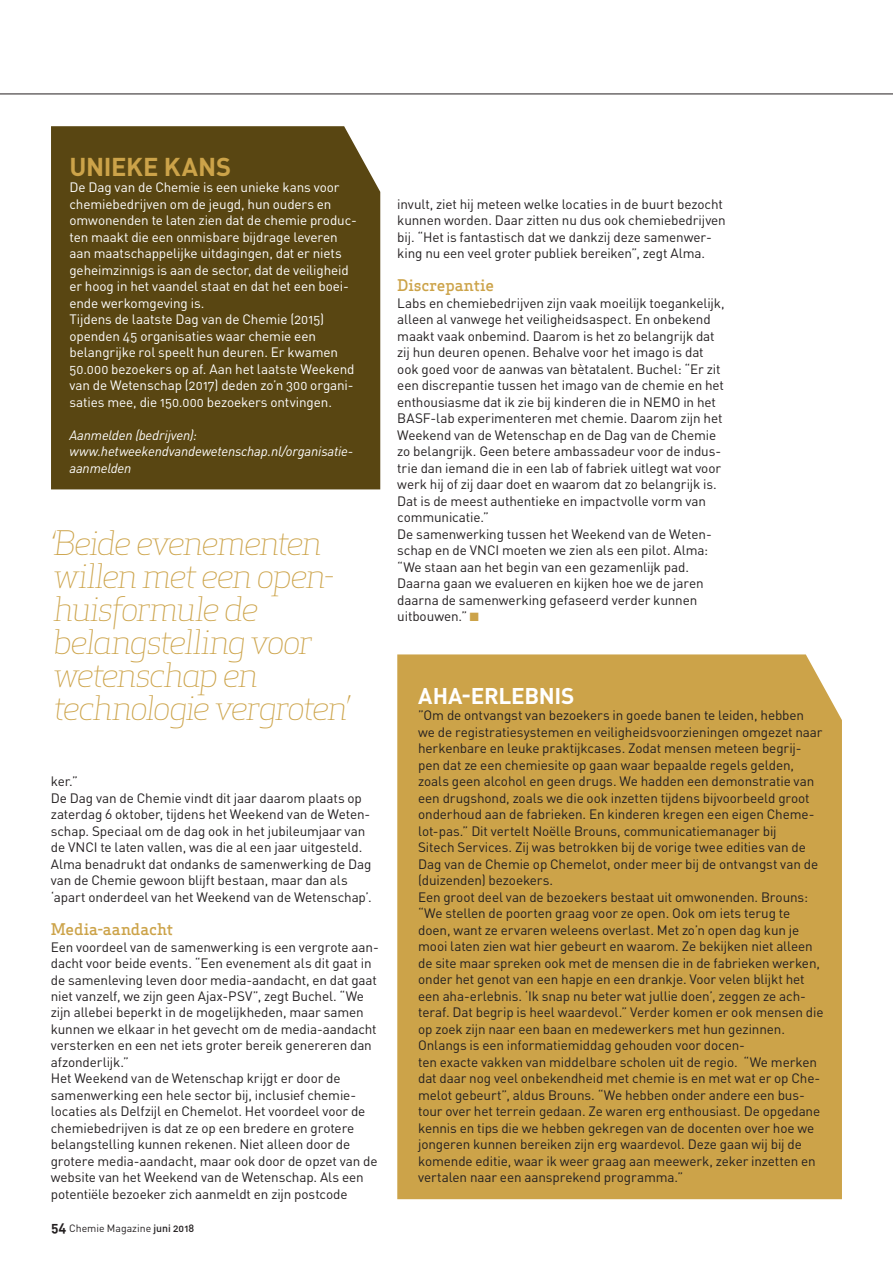
<style>
.page{position:relative;width:893px;height:1263px;background:#fff}
.page>*{position:absolute;margin:0;border:0;box-sizing:border-box;transform-origin:0 0}
.t1{font:italic 300 33px/33px "Apex Serif";letter-spacing:-.055em;color:#cca349}
.t2{font:700 25.5px "DINOT";letter-spacing:-.01em;color:#cca349}
.t3{font:700 22.5px "DINOT";letter-spacing:-.01em;color:#fff}
.t4{font:500 15.75px "Apex Serif";letter-spacing:-.01em;color:#cca349}
.t5{font:13.5px/16.5px "DINOT";letter-spacing:-.01em;color:#231f20}
.t6{font:13.5px/16.5px "DINOT";letter-spacing:-.01em;color:#fff}
.t7{font:italic 13.5px/16.5px "DINOT";letter-spacing:-.01em;color:#fff}
.t8{font:10.5px "DINOT";color:#231f20}
.s1{font-weight:700;font-size:13.5px}
.s2{font-weight:500}
.s3{font-family:"Curve Open Dings";font-size:12px;color:#cca349}
</style>
<div class="page">
<div style="left:397px;top:654px;width:445px;height:545px;background:#cca349"></div>
<div style="left:51px;top:126px;width:329px;height:363px;background:#594612"></div>
<hr style="left:0;top:94px;width:893px;height:1px;background:#231f20">
<h2 class="t2" style="left:70px;top:149px;width:163px">UNIEKE KANS</h2>
<p class="t6" style="left:69px;top:179px;width:289px">De Dag van de Chemie is een unieke kans voor chemiebedrijven om de jeugd, hun ouders en omwonenden te laten zien dat de chemie produc&shy;ten maakt die een onmisbare bijdrage leveren aan maatschappelijke uitdagingen, dat er niets geheimzinnigs is aan de sector, dat de veiligheid er hoog in het vaandel staat en dat het een boei&shy;ende werkomgeving is.<br>Tijdens de laatste Dag van de Chemie (2015) openden 45 organisaties waar chemie een belangrijke rol speelt hun deuren. Er kwamen 50.000 bezoekers op af. Aan het laatste Weekend van de Wetenschap (2017) deden zo’n 300 organi&shy;saties mee, die 150.000 bezoekers ontvingen.</p>
<p class="t7" style="left:69px;top:426px;width:285px">Aanmelden (bedrijven): www.hetweekendvandewetenschap.nl/organisatie&shy;aanmelden</p>
<h1 class="t1" style="left:51px;top:527px;width:301px">‘Beide evenementen willen met een open&shy;huisformule de belangstelling voor wetenschap en technologie vergroten’</h1>
<p class="t5" style="left:51px;top:773px;width:323px">ker.”<br>De Dag van de Chemie vindt dit jaar daarom plaats op zaterdag 6 oktober, tijdens het Weekend van de Weten&shy;schap. Speciaal om de dag ook in het jubileumjaar van de VNCI te laten vallen, was die al een jaar uitgesteld.<br>Alma benadrukt dat ondanks de samenwerking de Dag van de Chemie gewoon blijft bestaan, maar dan als ‘apart onderdeel van het Weekend van de Wetenschap’.</p>
<p class="t4" style="left:51px;top:919px;width:124px">Media-aandacht</p>
<p class="t5" style="left:51px;top:938px;width:329px">Een voordeel van de samenwerking is een vergrote aan&shy;dacht voor beide events. “Een evenement als dit gaat in de samenleving leven door media-aandacht, en dat gaat niet vanzelf, we zijn geen Ajax-PSV”, zegt Buchel. “We zijn allebei beperkt in de mogelijkheden, maar samen kunnen we elkaar in het gevecht om de media-aandacht versterken en een net iets groter bereik genereren dan afzonderlijk.”<br>Het Weekend van de Wetenschap krijgt er door de samenwerking een hele sector bij, inclusief chemie&shy;locaties als Delfzijl en Chemelot. Het voordeel voor de chemiebedrijven is dat ze op een bredere en grotere belangstelling kunnen rekenen. Niet alleen door de grotere media-aandacht, maar ook door de opzet van de website van het Weekend van de Wetenschap. Als een potentiële bezoeker zich aanmeldt en zijn postcode</p>
<p class="t8" style="left:51px;top:1221px;width:145px"><span class="s1">54</span> Chemie Magazine <span class="s2">juni 2018</span></p>
<p class="t5" style="left:397px;top:195px;width:330px">invult, ziet hij meteen welke locaties in de buurt bezocht kunnen worden. Daar zitten nu dus ook chemiebedrijven bij. “Het is fantastisch dat we dankzij deze samenwer&shy;king nu een veel groter publiek bereiken”, zegt Alma.</p>
<p class="t4" style="left:397px;top:275px;width:98px">Discrepantie</p>
<p class="t5" style="left:397px;top:294px;width:329px">Labs en chemiebedrijven zijn vaak moeilijk toegankelijk, alleen al vanwege het veiligheidsaspect. En onbekend maakt vaak onbemind. Daarom is het zo belangrijk dat zij hun deuren openen. Behalve voor het imago is dat ook goed voor de aanwas van bètatalent. Buchel: “Er zit een discrepantie tussen het imago van de chemie en het enthousiasme dat ik zie bij kinderen die in NEMO in het BASF-lab experimenteren met chemie. Daarom zijn het Weekend van de Wetenschap en de Dag van de Chemie zo belangrijk. Geen betere ambassadeur voor de indus&shy;trie dan iemand die in een lab of fabriek uitlegt wat voor werk hij of zij daar doet en waarom dat zo belangrijk is.<br>Dat is de meest authentieke en impactvolle vorm van communicatie.”<br>De samenwerking tussen het Weekend van de Weten&shy;schap en de VNCI moeten we zien als een pilot. Alma: “We staan aan het begin van een gezamenlijk pad.<br>Daarna gaan we evalueren en kijken hoe we de jaren daarna de samenwerking gefaseerd verder kunnen uitbouwen.” <span class="s3">p</span></p>
<h3 class="t3" style="left:418px;top:680px;width:158px">AHA-ERLEBNIS</h3>
<p class="t5" style="left:418px;top:707px;width:407px">”Om de ontvangst van bezoekers in goede banen te leiden, hebben we de registratiesystemen en veiligheidsvoorzieningen omgezet naar herkenbare en leuke praktijkcases. Zodat mensen meteen begrij&shy;pen dat ze een chemiesite op gaan waar bepaalde regels gelden, zoals geen alcohol en geen drugs. We hadden een demonstratie van een drugshond, zoals we die ook inzetten tijdens bijvoorbeeld groot onderhoud aan de fabrieken. En kinderen kregen een eigen Cheme&shy;lot-pas.” Dit vertelt Noëlle Brouns, communicatiemanager bij<br>Sitech Services. Zij was betrokken bij de vorige twee edities van de Dag van de Chemie op Chemelot, onder meer bij de ontvangst van de (duizenden) bezoekers.<br>Een groot deel van de bezoekers bestaat uit omwonenden. Brouns: “We stellen de poorten graag voor ze open. Ook om iets terug te doen, want ze ervaren weleens overlast. Met zo’n open dag kun je mooi laten zien wat hier gebeurt en waarom. Ze bekijken niet alleen de site maar spreken ook met de mensen die in de fabrieken werken, onder het genot van een hapje en een drankje. Voor velen blijkt het een aha-erlebnis. ‘Ik snap nu beter wat jullie doen’, zeggen ze ach&shy;teraf. Dat begrip is heel waardevol.” Verder komen er ook mensen die op zoek zijn naar een baan en medewerkers met hun gezinnen.<br>Onlangs is een informatiemiddag gehouden voor docen-<br>ten exacte vakken van middelbare scholen uit de regio. “We merken dat daar nog veel onbekendheid met chemie is en met wat er op Che&shy;melot gebeurt”, aldus Brouns. “We hebben onder andere een bus&shy;tour over het terrein gedaan. Ze waren erg enthousiast. De opgedane kennis en tips die we hebben gekregen van de docenten over hoe we jongeren kunnen bereiken zijn erg waardevol. Deze gaan wij bij de komende editie, waar ik weer graag aan meewerk, zeker inzetten en vertalen naar een aansprekend programma.”</p>
</div>
